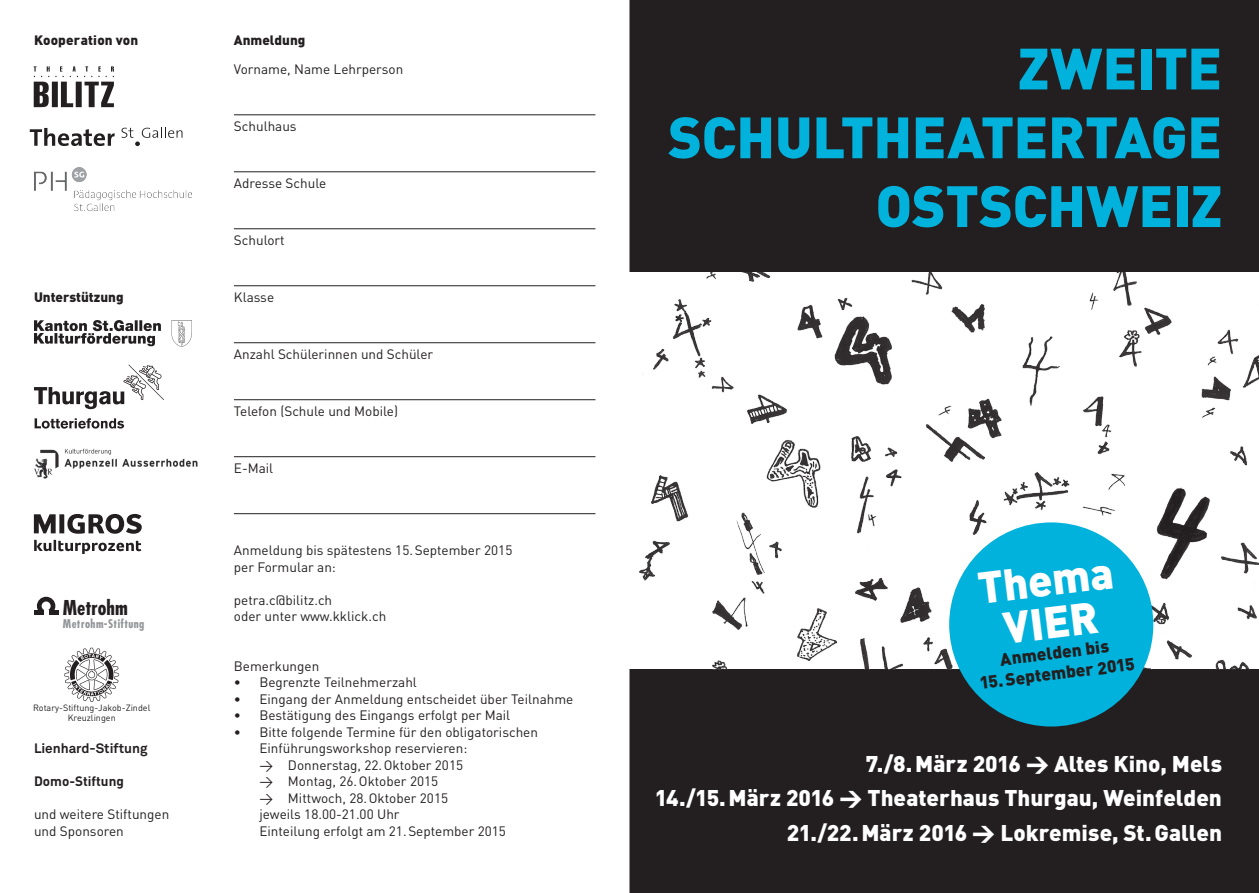
<style>
.page{position:relative;width:1259px;height:893px;background:#fff}
.page>*{position:absolute;margin:0;border:0;box-sizing:border-box;transform-origin:0 0}
.t1{font:900 57.3px/68.8px "DIN";letter-spacing:-.005em;color:#00b2dc;text-align:right}
.t2{font:900 43.8px/42.5px "DIN";color:#fff;text-align:center}
.t3{font:900 22.5px/34.7px "DIN";color:#fff;text-align:right}
.t4{font:700 condensed 19.95px "Futura";color:#231f20}
.t5{font:900 17.25px "DIN";color:#231f20}
.t6{font:13.5px/16.5px "DIN";color:#231f20}
.t7{font:900 13.5px "DIN";color:#231f20}
.t8{font:700 13.5px "Akkurat";color:#231f20}
.t9{font:700 13.5px "DIN";color:#231f20}
.t10{font:700 condensed 11.7px "Futura";letter-spacing:.035em;color:#939598}
.t11{font:9px/9.8px "DIN";color:#231f20;text-align:center}
</style>
<div class="page">
<div style="left:629px;top:0;width:630px;height:893px;background:#231f20"></div>
<img style="left:629px;top:272px;width:630px;height:398px">
<div style="left:949px;top:522px;width:204px;height:204px;background:#00b2dc;border-radius:50%"></div>
<hr style="left:234px;top:114px;width:361px;height:1px;background:#231f20">
<hr style="left:234px;top:171px;width:361px;height:1px;background:#231f20">
<hr style="left:234px;top:228px;width:361px;height:1px;background:#231f20">
<hr style="left:234px;top:285px;width:361px;height:1px;background:#231f20">
<hr style="left:234px;top:342px;width:361px;height:1px;background:#231f20">
<hr style="left:234px;top:399px;width:361px;height:1px;background:#231f20">
<hr style="left:234px;top:456px;width:361px;height:1px;background:#231f20">
<hr style="left:234px;top:513px;width:361px;height:1px;background:#231f20">
<svg style="left:30px;top:128px;width:85px;height:18px"></svg>
<svg style="left:121px;top:127px;width:61px;height:19px"></svg>
<img style="left:33px;top:66px;width:81px;height:42px">
<img style="left:34px;top:448px;width:164px;height:31px">
<img style="left:34px;top:320px;width:158px;height:27px">
<svg style="left:34px;top:540px;width:107px;height:14px"></svg>
<svg style="left:34px;top:514px;width:108px;height:20px"></svg>
<img style="left:34px;top:168px;width:158px;height:43px">
<svg style="left:34px;top:365px;width:128px;height:44px"></svg>
<svg style="left:35px;top:418px;width:89px;height:11px"></svg>
<img style="left:64px;top:647px;width:56px;height:55px">
<div style="left:37px;top:597px;width:18px;height:18px;border:5px solid #231f20;border-radius:50%"></div>
<div style="left:34px;top:610px;width:24px;height:5px;background:#231f20"></div>
<svg style="left:44px;top:610px;width:4px;height:5px"></svg>
<p class="t7" style="left:34px;top:31px;width:106px">Kooperation von</p>
<p class="t7" style="left:34px;top:288px;width:91px">Unterstützung</p>
<h3 class="t4" style="left:63px;top:595px;width:66px">Metrohm</h3>
<p class="t10" style="left:63px;top:616px;width:83px">Metrohm-Stiftung</p>
<p class="t11" style="left:33px;top:703px;width:119px">Rotary-Stiftung-Jakob-Zindel<br>Kreuzlingen</p>
<p class="t8" style="left:34px;top:740px;width:115px">Lienhard-Stiftung</p>
<p class="t9" style="left:34px;top:773px;width:91px">Domo-Stiftung</p>
<p class="t6" style="left:34px;top:806px;width:137px">und weitere Stiftungen und Sponsoren</p>
<p class="t7" style="left:234px;top:31px;width:73px">Anmeldung</p>
<p class="t6" style="left:234px;top:60px;width:171px">Vorname, Name Lehrperson</p>
<p class="t6" style="left:234px;top:117px;width:64px">Schulhaus</p>
<p class="t6" style="left:234px;top:174px;width:94px">Adresse Schule</p>
<p class="t6" style="left:234px;top:231px;width:52px">Schulort</p>
<p class="t6" style="left:234px;top:288px;width:42px">Klasse</p>
<p class="t6" style="left:234px;top:345px;width:201px">Anzahl Schülerinnen und Schüler</p>
<p class="t6" style="left:234px;top:402px;width:166px">Telefon (Schule und Mobile)</p>
<p class="t6" style="left:234px;top:459px;width:41px">E-Mail</p>
<p class="t6" style="left:234px;top:542px;width:280px">Anmeldung bis spätestens 15.September 2015 per Formular an:</p>
<p class="t6" style="left:234px;top:591px;width:154px">petra.c@bilitz.ch<br>oder unter www.kklick.ch</p>
<p class="t6" style="left:234px;top:657px;width:87px">Bemerkungen</p>
<p class="t6" style="left:234px;top:674px;width:184px">• Begrenzte Teilnehmerzahl</p>
<p class="t6" style="left:234px;top:690px;width:341px">• Eingang der Anmeldung entscheidet über Teilnahme</p>
<p class="t6" style="left:234px;top:707px;width:278px">• Bestätigung des Eingangs erfolgt per Mail</p>
<p class="t6" style="left:259px;top:723px;width:280px;text-indent:-26px">• Bitte folgende Termine für den obligatorischen Einführungsworkshop reservieren:<br>&gt; Donnerstag, 22.Oktober 2015<br>&gt; Montag, 26.Oktober 2015<br>&gt; Mittwoch, 28.Oktober 2015<br>jeweils 18.00-21.00 Uhr<br>Einteilung erfolgt am 21.September 2015</p>
<h1 class="t1" style="left:668px;top:31px;width:555px">ZWEITE<br>SCHULTHEATERTAGE<br>OSTSCHWEIZ</h1>
<h2 class="t2" style="left:975px;top:565px;width:138px;rotate:-7deg">Thema<br>VIER</h2>
<p class="t5" style="left:998px;top:648px;width:111px;rotate:-7deg">Anmelden bis</p>
<p class="t5" style="left:978px;top:671px;width:158px;rotate:-7deg">15. September 2015</p>
<h3 class="t3" style="left:655px;top:745px;width:569px">7./8. März 2016 &gt; Altes Kino, Mels<br>14./15. März 2016 &gt; Theaterhaus Thurgau, Weinfelden<br>21./22. März 2016 &gt; Lokremise, St. Gallen</h3>
</div>
